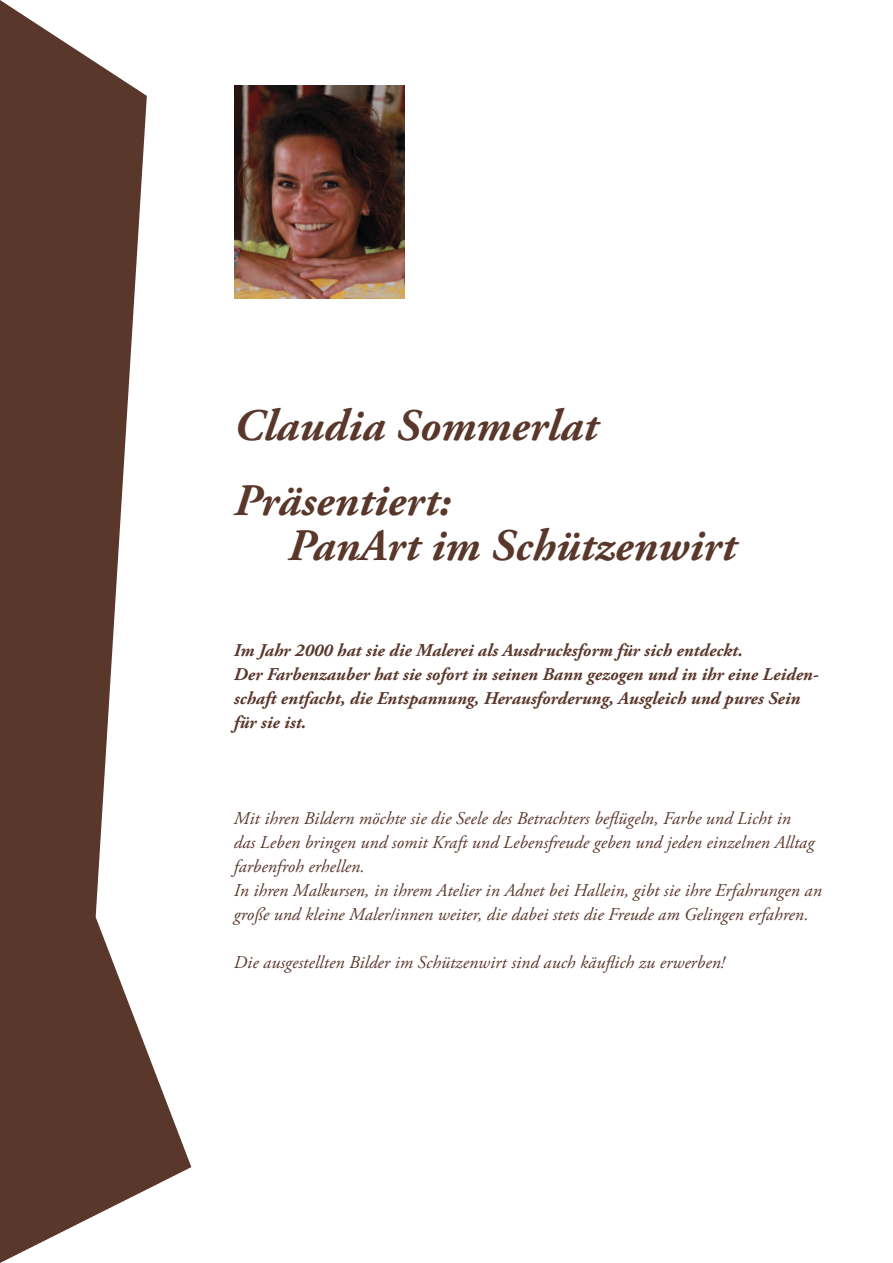
<style>
.page{position:relative;width:893px;height:1263px;background:#fff}
.page>*{position:absolute;margin:0;border:0;box-sizing:border-box;transform-origin:0 0}
.t1{font:italic 700 45px/75px "Adobe Garamond Pro";letter-spacing:.005em;color:#5a372b}
.t2{font:italic 18px/24px "Adobe Garamond Pro";letter-spacing:.005em;color:#5a372b}
.t3{font:italic 700 18px/24px "Adobe Garamond Pro";letter-spacing:.005em;color:#5a372b}
</style>
<div class="page">
<svg style="left:0;top:0;width:191px;height:1263px;fill:#5a372b"></svg>
<img style="left:234px;top:85px;width:170px;height:213px">
<h1 class="t1" style="left:234px;top:389px;width:365px">Claudia Sommerlat<br>Präsentiert:</h1>
<h1 class="t1" style="left:288px;top:509px;width:450px">PanArt im Schützenwirt</h1>
<p class="t3" style="left:234px;top:639px;width:586px">Im Jahr 2000 hat sie die Malerei als Ausdrucksform für sich entdeckt.<br>Der Farbenzauber hat sie sofort in seinen Bann gezogen und in ihr eine Leiden&shy;schaft entfacht, die Entspannung, Herausforderung, Ausgleich und pures Sein für sie ist.</p>
<p class="t2" style="left:234px;top:807px;width:589px">Mit ihren Bildern möchte sie die Seele des Betrachters beflügeln, Farbe und Licht in<br>das Leben bringen und somit Kraft und Lebensfreude geben und jeden einzelnen Alltag farbenfroh erhellen.<br>In ihren Malkursen, in ihrem Atelier in Adnet bei Hallein, gibt sie ihre Erfahrungen an große und kleine Maler/innen weiter, die dabei stets die Freude am Gelingen erfahren.</p>
<p class="t2" style="left:234px;top:951px;width:492px">Die ausgestellten Bilder im Schützenwirt sind auch käuflich zu erwerben!</p>
</div>
